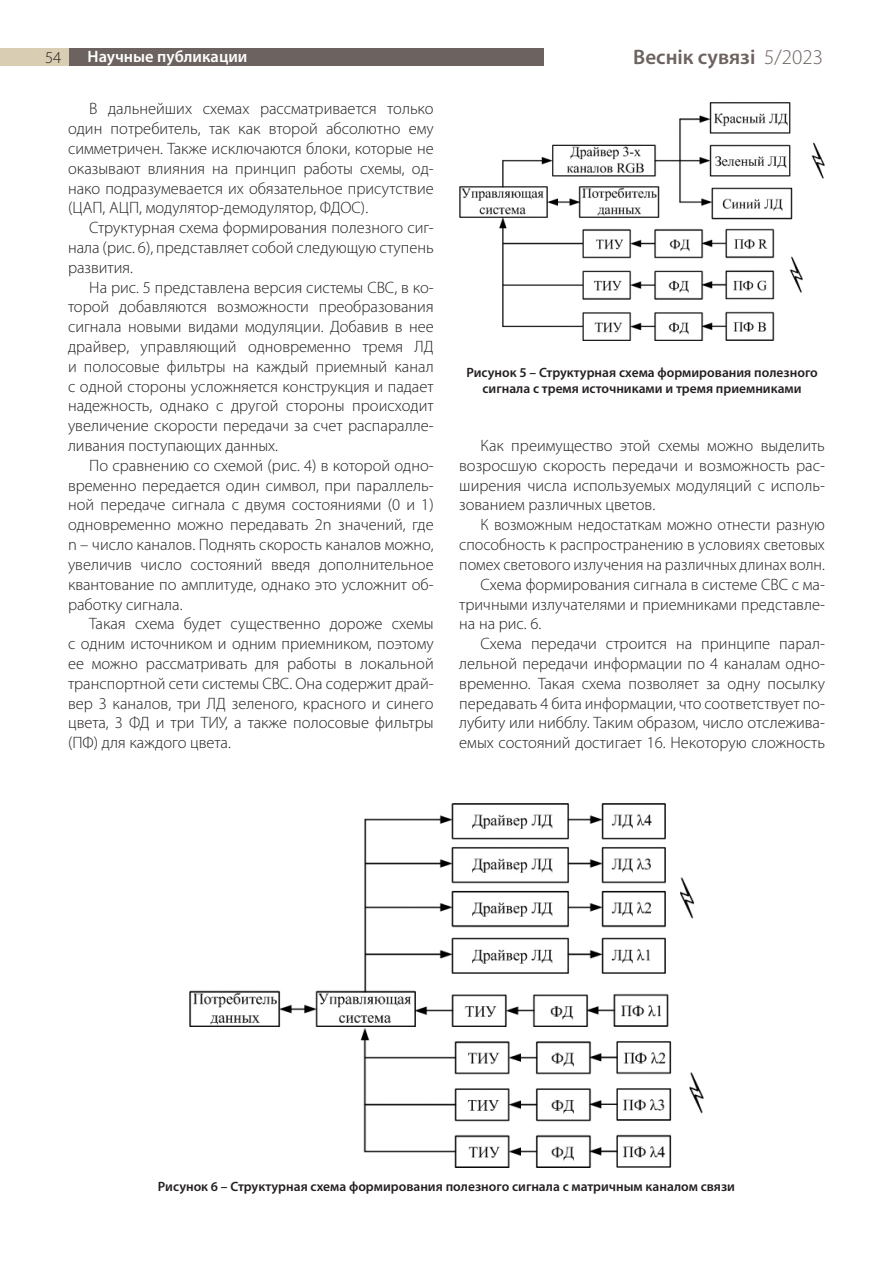
<style>
.page{position:relative;width:893px;height:1263px;background:#fff}
.page>*{position:absolute;margin:0;border:0;box-sizing:border-box;transform-origin:0 0}
.t1{font:600 21px "Myriad Pro";color:#6c625f}
.t2{font:300 16.65px "Myriad Pro";color:#231f20}
.t3{font:300 16.5px/19.8px "Myriad Pro";color:#231f20;text-align:justify}
.t4{font:600 16.5px "Myriad Pro";color:#fff}
.t5{font:600 13.5px/16.2px "Myriad Pro";color:#231f20;text-align:center}
.s1{font-weight:300}
</style>
<div class="page">
<div style="left:0;top:48px;width:69px;height:18px;background:#d9ceb3"></div>
<div style="left:69px;top:48px;width:474px;height:18px;background:#6c625f"></div>
<img style="left:459px;top:102px;width:366px;height:239px">
<img style="left:190px;top:804px;width:513px;height:363px">
<p class="t2" style="left:45px;top:49px;width:18px">54</p>
<p class="t4" style="left:88px;top:45px;width:161px">Научные публикации</p>
<p class="t1" style="left:633px;top:44px;width:191px">Веснік сувязi <span class="s1">5/2023</span></p>
<p class="t3" style="left:68px;top:99px;width:367px;text-indent:21px">В дальнейших схемах рассматривается только один потребитель, так как второй абсолютно ему симметричен. Также исключаются блоки, которые не оказывают влияния на принцип работы схемы, од&shy;нако подразумевается их обязательное присутствие (ЦАП, АЦП, модулятор-демодулятор, ФДОС).</p>
<p class="t3" style="left:68px;top:218px;width:367px;text-indent:21px">Структурная схема формирования полезного сиг&shy;нала (рис. 6), представляет собой следующую ступень развития.</p>
<p class="t3" style="left:68px;top:278px;width:367px;text-indent:21px">На рис. 5 представлена версия системы СВС, в ко&shy;торой добавляются возможности преобразования сигнала новыми видами модуляции. Добавив в нее драйвер, управляющий одновременно тремя ЛД и полосовые фильтры на каждый приемный канал с одной стороны усложняется конструкция и падает надежность, однако с другой стороны происходит увеличение скорости передачи за счет распаралле&shy;ливания поступающих данных.</p>
<p class="t3" style="left:68px;top:456px;width:367px;text-indent:21px">По сравнению со схемой (рис. 4) в которой одно&shy;временно передается один символ, при параллель&shy;ной передаче сигнала с двумя состояниями (0 и 1) одновременно можно передавать 2n значений, где n – число каналов. Поднять скорость каналов можно, увеличив число состояний введя дополнительное квантование по амплитуде, однако это усложнит об&shy;работку сигнала.</p>
<p class="t3" style="left:68px;top:614px;width:367px;text-indent:21px">Такая схема будет существенно дороже схемы с одним источником и одним приемником, поэтому ее можно рассматривать для работы в локальной транспортной сети системы СВС. Она содержит драй&shy;вер 3 каналов, три ЛД зеленого, красного и синего цвета, 3 ФД и три ТИУ, а также полосовые фильтры (ПФ) для каждого цвета.</p>
<p class="t5" style="left:466px;top:364px;width:353px">Рисунок 5 – Структурная схема формирования полезного сигнала с тремя источниками и тремя приемниками</p>
<p class="t3" style="left:459px;top:436px;width:367px;text-indent:21px">Как преимущество этой схемы можно выделить возросшую скорость передачи и возможность рас&shy;ширения числа используемых модуляций с исполь&shy;зованием различных цветов.</p>
<p class="t3" style="left:480px;top:515px;width:346px">К возможным недостаткам можно отнести разную</p>
<p class="t3" style="left:459px;top:535px;width:367px">способность к распространению в условиях световых</p>
<p class="t3" style="left:459px;top:555px;width:367px">помех светового излучения на различных длинах волн.</p>
<p class="t3" style="left:480px;top:575px;width:346px">Схема формирования сигнала в системе СВС с ма-</p>
<p class="t3" style="left:459px;top:594px;width:367px">тричными излучателями и приемниками представле-</p>
<p class="t3" style="left:459px;top:614px;width:84px">на на рис. 6.</p>
<p class="t3" style="left:480px;top:634px;width:346px">Схема передачи строится на принципе парал-</p>
<p class="t3" style="left:459px;top:654px;width:367px">лельной передачи информации по 4 каналам одно-</p>
<p class="t3" style="left:459px;top:674px;width:367px">временно. Такая схема позволяет за одну посылку</p>
<p class="t3" style="left:459px;top:693px;width:367px">передавать 4 бита информации, что соответствует по-</p>
<p class="t3" style="left:459px;top:713px;width:367px">лубиту или нибблу. Таким образом, число отслежива-</p>
<p class="t3" style="left:459px;top:733px;width:367px">емых состояний достигает 16. Некоторую сложность</p>
<p class="t5" style="left:158px;top:1178px;width:579px">Рисунок 6 – Структурная схема формирования полезного сигнала с матричным каналом связи</p>
</div>
